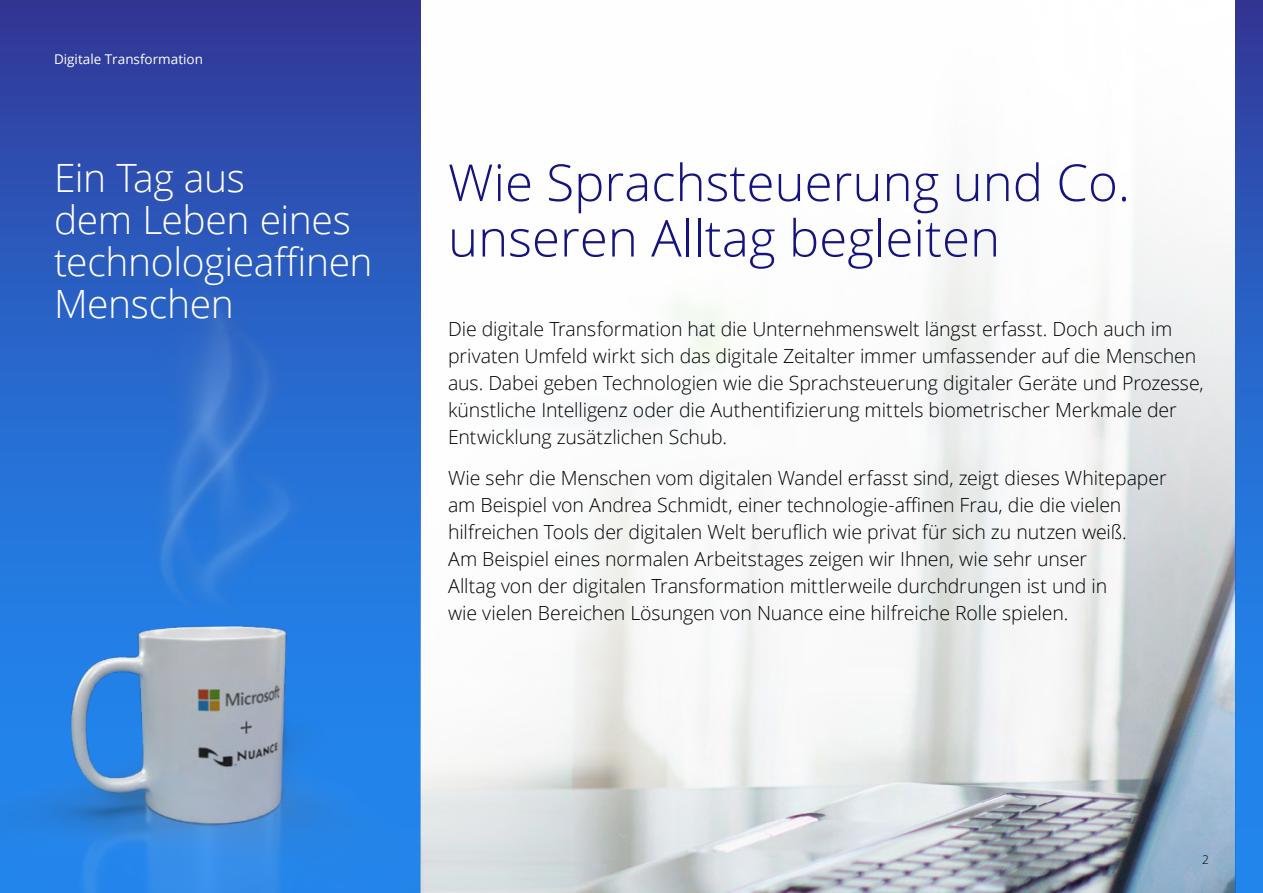
<style>
.page{position:relative;width:1263px;height:893px;background:#fff}
.page>*{position:absolute;margin:0;border:0;box-sizing:border-box;transform-origin:0 0}
.t1{font:300 51px/55.5px "Open Sans";color:#141380}
.t2{font:300 39px/42px "Open Sans";letter-spacing:-.01em;color:#fff}
.t3{font:300 19.5px/27px "Open Sans";letter-spacing:-.005em;color:#000}
.t4{font:13.5px "Open Sans";color:#fff}
.t5{font:300 12px "Open Sans";color:#000}
</style>
<div class="page">
<svg style="left:0;top:0;width:421px;height:234px;background:#2e46a6"></svg>
<img style="left:571px;top:0;width:665px;height:893px">
<div style="left:1236px;top:0;width:27px;height:893px;background:linear-gradient(to bottom,#3040a0,#1f93fb)"></div>
<img style="left:0;top:234px;width:424px;height:659px">
<p class="t4" style="left:54px;top:50px;width:150px">Digitale Transformation</p>
<h2 class="t2" style="left:54px;top:156px;width:320px">Ein Tag aus<br>dem Leben eines technologieaffinen<br>Menschen</h2>
<h1 class="t1" style="left:448px;top:153px;width:683px">Wie Sprachsteuerung und Co. unseren Alltag begleiten</h1>
<p class="t3" style="left:448px;top:315px;width:757px">Die digitale Transformation hat die Unternehmenswelt längst erfasst. Doch auch im privaten Umfeld wirkt sich das digitale Zeitalter immer umfassender auf die Menschen aus. Dabei geben Technologien wie die Sprachsteuerung digitaler Geräte und Prozesse, künstliche Intelligenz oder die Authentifizierung mittels biometrischer Merkmale der Entwicklung zusätzlichen Schub.</p>
<p class="t3" style="left:448px;top:463px;width:720px">Wie sehr die Menschen vom digitalen Wandel erfasst sind, zeigt dieses Whitepaper am Beispiel von Andrea Schmidt, einer technologie-affinen Frau, die die vielen hilfreichen Tools der digitalen Welt beruflich wie privat für sich zu nutzen weiß.<br>Am Beispiel eines normalen Arbeitstages zeigen wir Ihnen, wie sehr unser<br>Alltag von der digitalen Transformation mittlerweile durchdrungen ist und in<br>wie vielen Bereichen Lösungen von Nuance eine hilfreiche Rolle spielen.</p>
<p class="t5" style="left:1202px;top:851px;width:8px">2</p>
</div>
